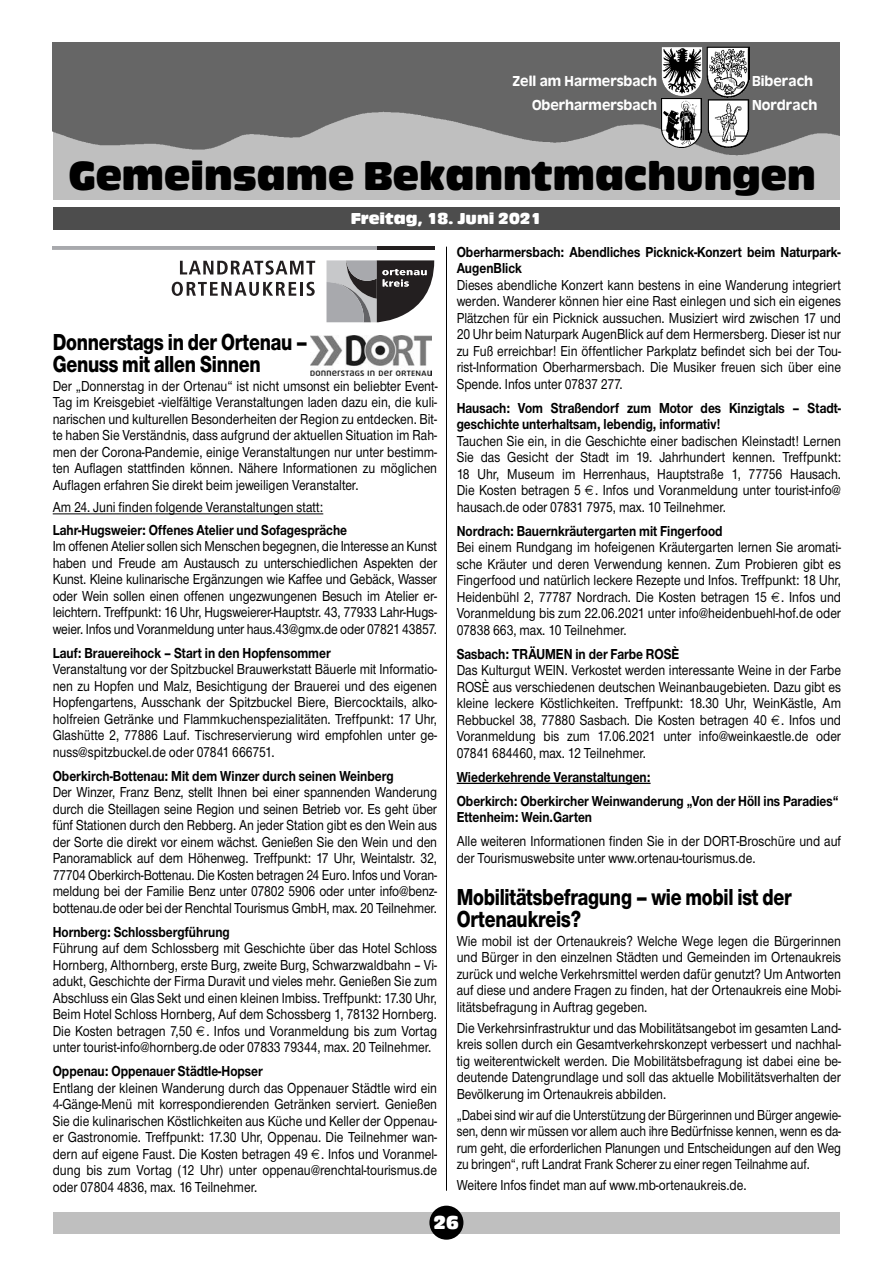
<style>
.page{position:relative;width:893px;height:1263px;background:#fff}
.page>*{position:absolute;margin:0;border:0;box-sizing:border-box;transform-origin:0 0}
.t1{font:42px "Antique Olive T Compact Ro 1";color:#000;scale:.95 1}
.t2{font:800 24px/22.5px "Nimbus Sans Novus T";letter-spacing:-.01em;color:#000;scale:.8 1}
.t3{font:19.5px "Antique Olive T Compact Ro 1";color:#fff}
.t4{font:16.5px "Antique Olive T Compact Ro 1";color:#fff}
.t5{font:500 15px/16.5px "Nimbus Sans Novus T";color:#000;text-align:justify;scale:.85 1}
.t6{font:700 15px/16.5px "Nimbus Sans Novus T";color:#000;scale:.85 1}
.t7{font:500 15px/16.5px "Nimbus Sans Novus T";color:#000;text-align:justify;scale:.83 1}
.t8{font:15px "Antique Olive T Medium Ro 1";color:#fff}
</style>
<div class="page">
<hr style="left:446px;top:247px;width:1px;height:944px;background:#000">
<div style="left:53px;top:1212px;width:786px;height:21px;background:#bfbfbf"></div>
<div style="left:429px;top:1206px;width:34px;height:34px;background:#000;border-radius:50%"></div>
<div style="left:53px;top:43px;width:786px;height:157px;background:#bfbfbf"></div>
<img style="left:53px;top:43px;width:786px;height:113px">
<img style="left:706px;top:47px;width:44px;height:101px">
<img style="left:661px;top:98px;width:40px;height:50px">
<div style="left:53px;top:207px;width:786px;height:23px;background:#4d4d4d"></div>
<svg style="left:326px;top:260px;width:108px;height:62px;background:#7e7c7e"></svg>
<svg style="left:180px;top:261px;width:135px;height:14px"></svg>
<svg style="left:172px;top:282px;width:124px;height:14px"></svg>
<hr style="left:300px;top:282px;width:3px;height:14px;background:#231f20">
<svg style="left:307px;top:282px;width:8px;height:14px"></svg>
<svg style="left:53px;top:247px;width:324px;height:3px"></svg>
<hr style="left:377px;top:247px;width:57px;height:3px;background:#231f20">
<hr style="left:53px;top:513px;width:270px;height:1px;background:#000">
<img style="left:662px;top:47px;width:40px;height:49px">
<hr style="left:457px;top:783px;width:193px;height:1px;background:#000">
<img style="left:311px;top:335px;width:120px;height:41px">
<p class="t8" style="left:513px;top:73px;width:146px">Zell am Harmersbach</p>
<p class="t8" style="left:752px;top:73px;width:63px">Biberach</p>
<p class="t8" style="left:532px;top:97px;width:127px">Oberharmersbach</p>
<p class="t8" style="left:752px;top:97px;width:67px">Nordrach</p>
<p class="t1" style="left:69px;top:161px;width:788px">Gemeinsame Bekanntmachungen</p>
<p class="t4" style="left:351px;top:212px;width:192px">Freitag, 18. Juni 2021</p>
<p class="t2" style="left:53px;top:332px;width:320px">Donnerstags in der Ortenau –<br>Genuss mit allen Sinnen</p>
<p class="t5" style="left:53px;top:379px;width:454px">Der „Donnerstag in der Ortenau“ ist nicht umsonst ein beliebter Event-Tag im Kreisgebiet -vielfältige Veranstaltungen laden dazu ein, die kuli&shy;narischen und kulturellen Besonderheiten der Region zu entdecken. Bit&shy;te haben Sie Verständnis, dass aufgrund der aktuellen Situation im Rah&shy;men der Corona-Pandemie, einige Veranstaltungen nur unter bestimm&shy;ten Auflagen stattfinden können. Nähere Informationen zu möglichen Auflagen erfahren Sie direkt beim jeweiligen Veranstalter.</p>
<p class="t5" style="left:53px;top:500px;width:320px">Am 24. Juni finden folgende Veranstaltungen statt:</p>
<p class="t6" style="left:53px;top:523px;width:348px">Lahr-Hugsweier: Offenes Atelier und Sofagespräche</p>
<p class="t5" style="left:53px;top:539px;width:454px">Im offenen Atelier sollen sich Menschen begegnen, die Interesse an Kunst haben und Freude am Austausch zu unterschiedlichen Aspekten der Kunst. Kleine kulinarische Ergänzungen wie Kaffee und Gebäck, Wasser oder Wein sollen einen offenen ungezwungenen Besuch im Atelier er&shy;leichtern. Treffpunkt: 16 Uhr, Hugsweierer-Hauptstr. 43, 77933 Lahr-Hugs&shy;weier. Infos und Voranmeldung unter haus.43@gmx.de oder 07821 43857.</p>
<p class="t6" style="left:53px;top:646px;width:329px">Lauf: Brauereihock – Start in den Hopfensommer</p>
<p class="t5" style="left:53px;top:662px;width:454px">Veranstaltung vor der Spitzbuckel Brauwerkstatt Bäuerle mit Informatio&shy;nen zu Hopfen und Malz, Besichtigung der Brauerei und des eigenen Hopfengartens, Ausschank der Spitzbuckel Biere, Biercocktails, alko&shy;holfreien Getränke und Flammkuchenspezialitäten. Treffpunkt: 17 Uhr, Glashütte 2, 77886 Lauf. Tischreservierung wird empfohlen unter ge&shy;nuss@spitzbuckel.de oder 07841 666751.</p>
<p class="t6" style="left:53px;top:769px;width:403px">Oberkirch-Bottenau: Mit dem Winzer durch seinen Weinberg</p>
<p class="t5" style="left:53px;top:785px;width:454px">Der Winzer, Franz Benz, stellt Ihnen bei einer spannenden Wanderung durch die Steillagen seine Region und seinen Betrieb vor. Es geht über fünf Stationen durch den Rebberg. An jeder Station gibt es den Wein aus der Sorte die direkt vor einem wächst. Genießen Sie den Wein und den Panoramablick auf dem Höhenweg. Treffpunkt: 17 Uhr, Weintalstr. 32, 77704 Oberkirch-Bottenau. Die Kosten betragen 24 Euro. Infos und Voran&shy;meldung bei der Familie Benz unter 07802 5906 oder unter info@benz&shy;bottenau.de oder bei der Renchtal Tourismus GmbH, max. 20 Teilnehmer.</p>
<p class="t6" style="left:53px;top:925px;width:210px">Hornberg: Schlossbergführung</p>
<p class="t5" style="left:53px;top:941px;width:454px">Führung auf dem Schlossberg mit Geschichte über das Hotel Schloss Hornberg, Althornberg, erste Burg, zweite Burg, Schwarzwaldbahn – Vi&shy;adukt, Geschichte der Firma Duravit und vieles mehr. Genießen Sie zum Abschluss ein Glas Sekt und einen kleinen Imbiss. Treffpunkt: 17.30 Uhr, Beim Hotel Schloss Hornberg, Auf dem Schossberg 1, 78132 Hornberg.<br>Die Kosten betragen 7,50 . Infos und Voranmeldung bis zum Vortag unter tourist-info@hornberg.de oder 07833 79344, max. 20 Teilnehmer.</p>
<p class="t6" style="left:53px;top:1064px;width:249px">Oppenau: Oppenauer Städtle-Hopser</p>
<p class="t5" style="left:53px;top:1081px;width:454px">Entlang der kleinen Wanderung durch das Oppenauer Städtle wird ein 4-Gänge-Menü mit korrespondierenden Getränken serviert. Genießen Sie die kulinarischen Köstlichkeiten aus Küche und Keller der Oppenau&shy;er Gastronomie. Treffpunkt: 17.30 Uhr, Oppenau. Die Teilnehmer wan&shy;dern auf eigene Faust. Die Kosten betragen 49 . Infos und Voranmel&shy;dung bis zum Vortag (12 Uhr) unter oppenau@renchtal-tourismus.de oder 07804 4836, max. 16 Teilnehmer.</p>
<p class="t6" style="left:457px;top:245px;width:453px">Oberharmersbach: Abendliches Picknick-Konzert beim Naturpark-<br>AugenBlick</p>
<p class="t5" style="left:457px;top:278px;width:454px">Dieses abendliche Konzert kann bestens in eine Wanderung integriert werden. Wanderer können hier eine Rast einlegen und sich ein eigenes Plätzchen für ein Picknick aussuchen. Musiziert wird zwischen 17 und 20 Uhr beim Naturpark AugenBlick auf dem Hermersberg. Dieser ist nur zu Fuß erreichbar! Ein öffentlicher Parkplatz befindet sich bei der Tou&shy;rist-Information Oberharmersbach. Die Musiker freuen sich über eine Spende. Infos unter 07837 277.</p>
<p class="t6" style="left:457px;top:401px;width:454px">Hausach: Vom Straßendorf zum Motor des Kinzigtals – Stadt - geschichte unterhaltsam, lebendig, informativ!</p>
<p class="t5" style="left:457px;top:434px;width:454px">Tauchen Sie ein, in die Geschichte einer badischen Kleinstadt! Lernen Sie das Gesicht der Stadt im 19. Jahrhundert kennen. Treffpunkt:<br>18 Uhr, Museum im Herrenhaus, Hauptstraße 1, 77756 Hausach.<br>Die Kosten betragen 5 . Infos und Voranmeldung unter tourist-info@ hausach.de oder 07831 7975, max. 10 Teilnehmer.</p>
<p class="t6" style="left:457px;top:524px;width:314px">Nordrach: Bauernkräutergarten mit Fingerfood</p>
<p class="t5" style="left:457px;top:540px;width:454px">Bei einem Rundgang im hofeigenen Kräutergarten lernen Sie aromati&shy;sche Kräuter und deren Verwendung kennen. Zum Probieren gibt es Fingerfood und natürlich leckere Rezepte und Infos. Treffpunkt: 18 Uhr, Heidenbühl 2, 77787 Nordrach. Die Kosten betragen 15 . Infos und Voranmeldung bis zum 22.06.2021 unter info@heidenbuehl-hof.de oder 07838 663, max. 10 Teilnehmer.</p>
<p class="t6" style="left:457px;top:647px;width:264px">Sasbach: TRÄUMEN in der Farbe ROSÈ</p>
<p class="t5" style="left:457px;top:663px;width:454px">Das Kulturgut WEIN. Verkostet werden interessante Weine in der Farbe ROSÈ aus verschiedenen deutschen Weinanbaugebieten. Dazu gibt es kleine leckere Köstlichkeiten. Treffpunkt: 18.30 Uhr, WeinKästle, Am Rebbuckel 38, 77880 Sasbach. Die Kosten betragen 40 . Infos und Voranmeldung bis zum 17.06.2021 unter info@weinkaestle.de oder 07841 684460, max. 12 Teilnehmer.</p>
<p class="t6" style="left:457px;top:770px;width:230px">Wiederkehrende Veranstaltungen:</p>
<p class="t6" style="left:457px;top:794px;width:451px">Oberkirch: Oberkircher Weinwanderung „Von der Höll ins Paradies“</p>
<p class="t6" style="left:457px;top:810px;width:161px">Ettenheim: Wein.Garten</p>
<p class="t5" style="left:457px;top:834px;width:454px">Alle weiteren Informationen finden Sie in der DORT-Broschüre und auf der Tourismuswebsite unter www.ortenau-tourismus.de.</p>
<p class="t2" style="left:457px;top:887px;width:420px">Mobilitätsbefragung – wie mobil ist der<br>Ortenaukreis?</p>
<p class="t5" style="left:457px;top:934px;width:454px">Wie mobil ist der Ortenaukreis? Welche Wege legen die Bürgerinnen und Bürger in den einzelnen Städten und Gemeinden im Ortenaukreis zurück und welche Verkehrsmittel werden dafür genutzt? Um Antworten auf diese und andere Fragen zu finden, hat der Ortenaukreis eine Mobi&shy;litätsbefragung in Auftrag gegeben.</p>
<p class="t5" style="left:457px;top:1021px;width:454px">Die Verkehrsinfrastruktur und das Mobilitätsangebot im gesamten Land&shy;kreis sollen durch ein Gesamtverkehrskonzept verbessert und nachhal&shy;tig weiterentwickelt werden. Die Mobilitätsbefragung ist dabei eine be&shy;deutende Datengrundlage und soll das aktuelle Mobilitätsverhalten der Bevölkerung im Ortenaukreis abbilden.</p>
<p class="t7" style="left:457px;top:1108px;width:465px">„Dabei sind wir auf die Unterstützung der Bürgerinnen und Bürger angewie&shy;sen, denn wir müssen vor allem auch ihre Bedürfnisse kennen, wenn es da&shy;rum geht, die erforderlichen Planungen und Entscheidungen auf den Weg zu bringen“, ruft Landrat Frank Scherer zu einer regen Teilnahme auf.</p>
<p class="t5" style="left:457px;top:1178px;width:343px">Weitere Infos findet man auf www.mb-ortenaukreis.de.</p>
<p class="t3" style="left:433px;top:1215px;width:27px">26</p>
</div>
